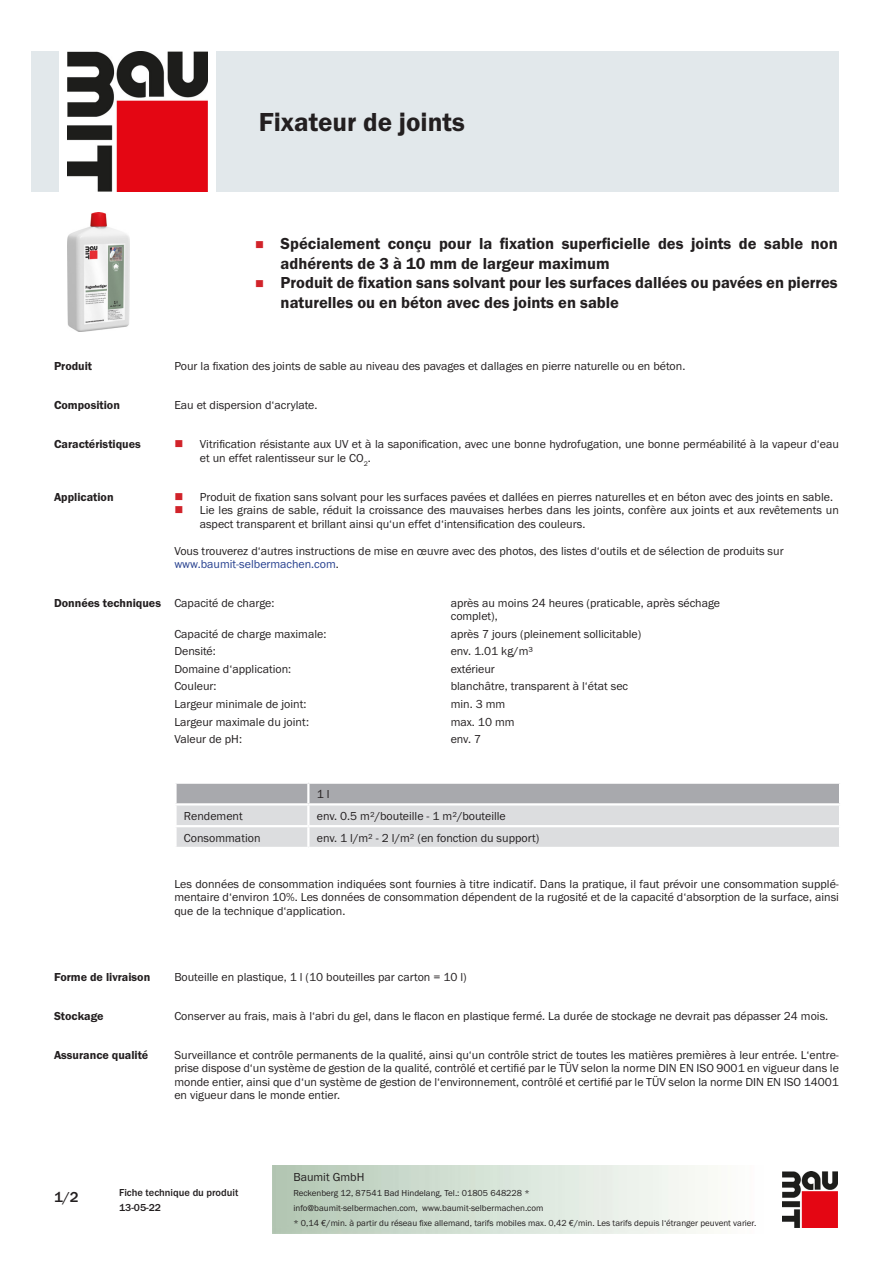
<style>
.page{position:relative;width:893px;height:1263px;background:#fff}
.page>*{position:absolute;margin:0;border:0;box-sizing:border-box;transform-origin:0 0}
.PDS_Produktname{font:27px "BM Franklin Gothic URW Dem";color:#231f20}
.t1{font:16.5px/19.5px "BM Franklin Gothic URW Dem";color:#231f20}
.t2{font:500 15px "BM Franklin Gothic URW";color:#231f20}
.PDS_Standard{font:12px/13.5px "BM Franklin Gothic URW Boo";color:#231f20}
.PDS_Standard_linksbü{font:12px/13.5px "BM Franklin Gothic URW Boo";color:#231f20}
.PDS_Header{font:12px "BM Franklin Gothic URW Dem";color:#231f20}
.PDS_Standard-2{font:12px "BM Franklin Gothic URW Boo";color:#253f8e}
.t3{font:500 10.5px/15px "BM Franklin Gothic URW";color:#231f20}
.t4{font:9px/15px "BM Franklin Gothic URW Boo";color:#231f20}
.s1{color:#231f20}
</style>
<div class="page">
<img style="left:782px;top:1171px;width:56px;height:56px">
<div style="left:32px;top:51px;width:27px;height:140px;background:#e2e8eb"></div>
<img style="left:68px;top:51px;width:139px;height:140px">
<div style="left:216px;top:51px;width:623px;height:140px;background:#e2e8eb"></div>
<img style="left:68px;top:213px;width:61px;height:119px">
<svg style="left:176px;top:783px;width:664px;height:64px;background:#cccdd0"></svg>
<hr style="left:174px;top:803px;width:134px;height:2px;background:#fff">
<hr style="left:174px;top:805px;width:3px;height:20px;background:#fff">
<hr style="left:308px;top:803px;width:533px;height:2px;background:#fff">
<hr style="left:307px;top:805px;width:2px;height:20px;background:#fff">
<hr style="left:839px;top:805px;width:2px;height:20px;background:#fff">
<hr style="left:174px;top:825px;width:134px;height:2px;background:#fff">
<hr style="left:174px;top:827px;width:3px;height:20px;background:#fff">
<hr style="left:308px;top:825px;width:533px;height:2px;background:#fff">
<hr style="left:307px;top:827px;width:2px;height:20px;background:#fff">
<hr style="left:839px;top:827px;width:2px;height:20px;background:#fff">
<p class="PDS_Produktname" style="left:259px;top:106px;width:208px">Fixateur de joints</p>
<p class="t1" style="left:281px;top:234px;width:559px">Spécialement conçu pour la fixation superficielle des joints de sable non adhérents de 3 à 10 mm de largeur maximum</p>
<p class="t1" style="left:281px;top:273px;width:559px">Produit de fixation sans solvant pour les surfaces dallées ou pavées en pierres naturelles ou en béton avec des joints en sable</p>
<p class="PDS_Header" style="left:54px;top:359px;width:40px">Produit</p>
<p class="PDS_Standard" style="left:174px;top:360px;width:512px">Pour la fixation des joints de sable au niveau des pavages et dallages en pierre naturelle ou en béton.</p>
<p class="PDS_Header" style="left:54px;top:398px;width:67px">Composition</p>
<p class="PDS_Standard" style="left:174px;top:399px;width:145px">Eau et dispersion d‘acrylate.</p>
<p class="PDS_Header" style="left:54px;top:437px;width:88px">Caractéristiques</p>
<p class="PDS_Standard" style="left:200px;top:438px;width:641px">Vitrification résistante aux UV et à la saponification, avec une bonne hydrofugation, une bonne perméabilité à la vapeur d‘eau et un effet ralentisseur sur le CO<sub>2</sub>.</p>
<p class="PDS_Header" style="left:54px;top:489px;width:61px">Application</p>
<p class="PDS_Standard" style="left:200px;top:490px;width:635px">Produit de fixation sans solvant pour les surfaces pavées et dallées en pierres naturelles et en béton avec des joints en sable.</p>
<p class="PDS_Standard" style="left:200px;top:503px;width:640px">Lie les grains de sable, réduit la croissance des mauvaises herbes dans les joints, confère aux joints et aux revêtements un aspect transparent et brillant ainsi qu‘un effet d‘intensification des couleurs.</p>
<p class="PDS_Standard" style="left:174px;top:544px;width:611px">Vous trouverez d‘autres instructions de mise en œuvre avec des photos, des listes d‘outils et de sélection de produits sur</p>
<p class="PDS_Standard-2" style="left:174px;top:557px;width:166px">www.baumit-selbermachen.com<span class="s1">.</span></p>
<p class="PDS_Header" style="left:54px;top:595px;width:109px">Données techniques</p>
<p class="PDS_Standard_linksbü" style="left:174px;top:596px;width:102px">Capacité de charge:</p>
<p class="PDS_Standard_linksbü" style="left:451px;top:596px;width:271px">après au moins 24 heures (praticable, après séchage complet),</p>
<p class="PDS_Standard_linksbü" style="left:174px;top:627px;width:154px">Capacité de charge maximale:</p>
<p class="PDS_Standard_linksbü" style="left:451px;top:627px;width:192px">après 7 jours (pleinement sollicitable)</p>
<p class="PDS_Standard_linksbü" style="left:174px;top:645px;width:43px">Densité:</p>
<p class="PDS_Standard_linksbü" style="left:451px;top:645px;width:84px">env. 1.01 kg/m³</p>
<p class="PDS_Standard_linksbü" style="left:174px;top:662px;width:118px">Domaine d‘application:</p>
<p class="PDS_Standard_linksbü" style="left:451px;top:662px;width:46px">extérieur</p>
<p class="PDS_Standard_linksbü" style="left:174px;top:680px;width:44px">Couleur:</p>
<p class="PDS_Standard_linksbü" style="left:451px;top:680px;width:179px">blanchâtre, transparent à l‘état sec</p>
<p class="PDS_Standard_linksbü" style="left:174px;top:697px;width:134px">Largeur minimale de joint:</p>
<p class="PDS_Standard_linksbü" style="left:451px;top:697px;width:56px">min. 3 mm</p>
<p class="PDS_Standard_linksbü" style="left:174px;top:715px;width:136px">Largeur maximale du joint:</p>
<p class="PDS_Standard_linksbü" style="left:451px;top:715px;width:65px">max. 10 mm</p>
<p class="PDS_Standard_linksbü" style="left:174px;top:732px;width:69px">Valeur de pH:</p>
<p class="PDS_Standard_linksbü" style="left:451px;top:732px;width:32px">env. 7</p>
<p class="PDS_Standard_linksbü" style="left:317px;top:787px;width:14px">1 l</p>
<p class="PDS_Standard_linksbü" style="left:184px;top:809px;width:60px">Rendement</p>
<p class="PDS_Standard_linksbü" style="left:317px;top:809px;width:190px">env. 0.5 m²/bouteille - 1 m²/bouteille</p>
<p class="PDS_Standard_linksbü" style="left:184px;top:831px;width:78px">Consommation</p>
<p class="PDS_Standard_linksbü" style="left:317px;top:831px;width:224px">env. 1 l/m² - 2 l/m² (en fonction du support)</p>
<p class="PDS_Standard" style="left:174px;top:877px;width:666px;text-align:justify">Les données de consommation indiquées sont fournies à titre indicatif. Dans la pratique, il faut prévoir une consommation supplé&shy;mentaire d‘environ 10%. Les données de consommation dépendent de la rugosité et de la capacité d‘absorption de la surface, ainsi que de la technique d‘application.</p>
<p class="PDS_Header" style="left:54px;top:969px;width:98px">Forme de livraison</p>
<p class="PDS_Standard" style="left:174px;top:970px;width:294px">Bouteille en plastique, 1 l (10 bouteilles par carton = 10 l)</p>
<p class="PDS_Header" style="left:54px;top:1008px;width:51px">Stockage</p>
<p class="PDS_Standard" style="left:174px;top:1009px;width:655px">Conserver au frais, mais à l‘abri du gel, dans le flacon en plastique fermé. La durée de stockage ne devrait pas dépasser 24 mois.</p>
<p class="PDS_Header" style="left:54px;top:1047px;width:96px">Assurance qualité</p>
<p class="PDS_Standard" style="left:174px;top:1048px;width:666px;text-align:justify">Surveillance et contrôle permanents de la qualité, ainsi qu‘un contrôle strict de toutes les matières premières à leur entrée. L‘entre&shy;prise dispose d‘un système de gestion de la qualité, contrôlé et certifié par le TÜV selon la norme DIN EN ISO 9001 en vigueur dans le monde entier, ainsi que d‘un système de gestion de l‘environnement, contrôlé et certifié par le TÜV selon la norme DIN EN ISO 14001 en vigueur dans le monde entier.</p>
<p class="t2" style="left:54px;top:1188px;width:26px">1/2</p>
<p class="t3" style="left:119px;top:1185px;width:121px">Fiche technique du produit<br>13-05-22</p>
<p class="PDS_Standard" style="left:293px;top:1170px;width:73px">Baumit GmbH</p>
<p class="t4" style="left:293px;top:1186px;width:464px">Reckenberg 12, 87541 Bad Hindelang, Tel.: 01805 648228 *<br>info@baumit-selbermachen.com, www.baumit-selbermachen.com<br>* 0,14 €/min. à partir du réseau fixe allemand, tarifs mobiles max. 0,42 €/min. Les tarifs depuis l‘étranger peuvent varier.</p>
</div>
